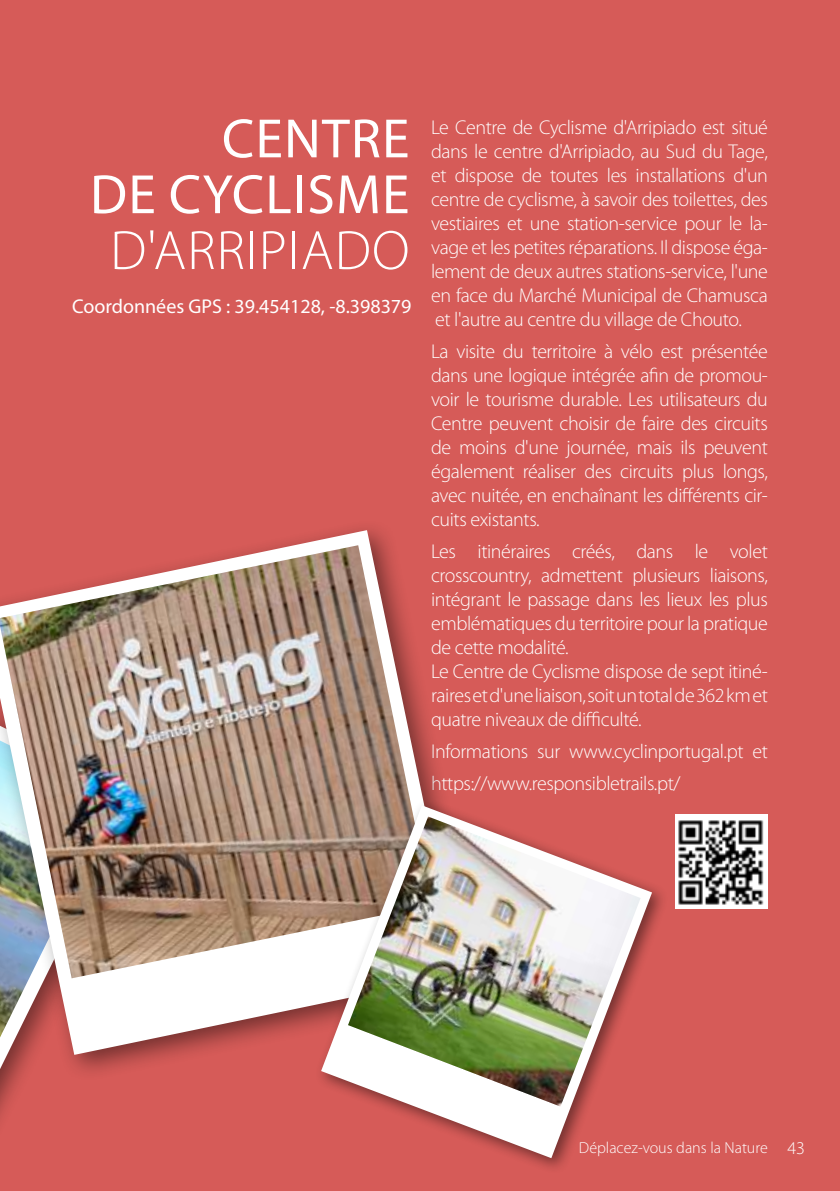
<style>
.page{position:relative;width:840px;height:1191px;background:#fff}
.page>*{position:absolute;margin:0;border:0;box-sizing:border-box;transform-origin:0 0}
.t1{font:55.8px/55.8px "Myriad Pro";letter-spacing:.02em;color:#fff;text-align:right}
.t2{font:300 55.8px "Myriad Pro";letter-spacing:.02em;color:#fff}
.t3{font:300 20px/24px "Myriad Pro";letter-spacing:-.02em;color:#fff;text-align:justify}
.t4{font:20px "Myriad Pro";color:#fff}
.t5{font:300 16px "Myriad Pro";color:#fff}
.s1{font-size:18px}
</style>
<div class="page">
<div style="left:0;top:0;width:839px;height:1191px;background:#d65b58"></div>
<div style="left:0;top:519px;width:487px;height:562px;background:#000;opacity:.47"></div>
<svg style="left:0;top:530px;width:459px;height:524px"></svg>
<img style="left:0;top:545px;width:431px;height:433px">
<div style="left:315px;top:799px;width:352px;height:375px;background:#000;opacity:.47"></div>
<svg style="left:321px;top:805px;width:330px;height:353px"></svg>
<img style="left:348px;top:816px;width:292px;height:290px">
<img style="left:675px;top:814px;width:92px;height:94px">
<h1 class="t1" style="left:90px;top:110px;width:321px">CENTRE<br>DE CYCLISME</h1>
<h1 class="t2" style="left:110px;top:217px;width:301px">D'ARRIPIADO</h1>
<p class="t4" style="left:72px;top:294px;width:341px">Coordonnées GPS : 39.454128, -8.398379</p>
<p class="t3" style="left:431px;top:115px;width:338px">Le Centre de Cyclisme d'Arripiado est situé dans le centre d'Arripiado, au Sud du Tage, et dispose de toutes les installations d'un centre de cyclisme, à savoir des toilettes, des vestiaires et une station-service pour le la&shy;vage et les petites réparations. Il dispose éga&shy;lement de deux autres stations-service, l'une en face du Marché Municipal de Chamusca et l'autre au centre du village de Chouto.</p>
<p class="t3" style="left:431px;top:339px;width:338px">La visite du territoire à vélo est présentée dans une logique intégrée afin de promou&shy;voir le tourisme durable. Les utilisateurs du Centre peuvent choisir de faire des circuits de moins d'une journée, mais ils peuvent également réaliser des circuits plus longs, avec nuitée, en enchaînant les différents cir&shy;cuits existants.</p>
<p class="t3" style="left:431px;top:539px;width:338px;text-align:left">Les itinéraires créés, dans le volet crosscountry, admettent plusieurs liaisons, intégrant le passage dans les lieux les plus emblématiques du territoire pour la pratique de cette modalité.<br>Le Centre de Cyclisme dispose de sept itiné&shy;raires et d'une liaison, soit un total de 362 km et quatre niveaux de difficulté.</p>
<p class="t3" style="left:431px;top:735px;width:338px;line-height:32px">Informations sur www.cyclinportugal.pt et https://www.responsibletrails.pt/</p>
<p class="t5" style="left:578px;top:1138px;width:227px">Déplacez-vous dans la Nature <span class="s1">43</span></p>
</div>
